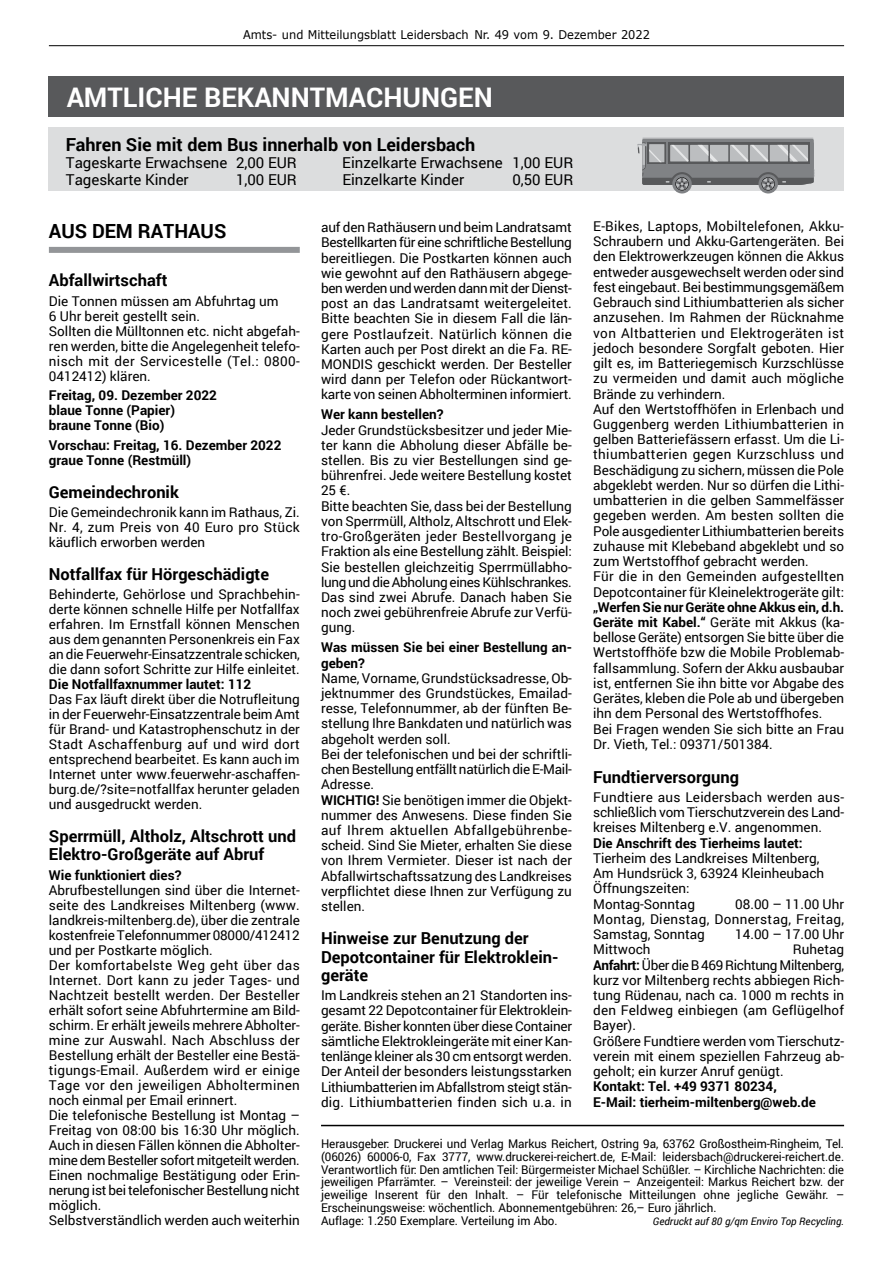
<style>
.page{position:relative;width:893px;height:1263px;background:#fff}
.page>*{position:absolute;margin:0;border:0;box-sizing:border-box;transform-origin:0 0}
.t1{font:700 27px "Roboto";color:#fff}
.t2{font:700 19.5px "Roboto";color:#000}
.t3{font:700 18px "Roboto";color:#000}
.t4{font:700 16.5px/18.1px "Roboto";color:#000}
.t5{font:15px "Roboto";color:#000}
.t6{font:13.5px/15.3px "Roboto";color:#000}
.t7{font:700 13.5px/15px "Roboto";color:#000}
.t8{font:12px/12.8px "Roboto";color:#000}
.t9{font:12px "Verdana";color:#000;scale:.95 1}
.t10{font:italic 10.5px "Roboto";color:#000}
.s1{font-weight:700}
</style>
<div class="page">
<hr style="left:49px;top:45px;width:795px;height:1px;background:#000">
<div style="left:49px;top:128px;width:795px;height:63px;background:#dcddde"></div>
<svg style="left:672px;top:174px;width:20px;height:19px"></svg>
<svg style="left:758px;top:174px;width:20px;height:19px"></svg>
<svg style="left:637px;top:137px;width:177px;height:53px;background:#939597"></svg>
<div style="left:49px;top:77px;width:795px;height:40px;background:#58595b"></div>
<div style="left:49px;top:247px;width:251px;height:6px;background:#939598"></div>
<hr style="left:321px;top:1125px;width:523px;height:1px;background:#000">
<p class="t9" style="left:243px;top:27px;width:430px">Amts- und Mitteilungsblatt Leidersbach Nr. 49 vom 9. Dezember 2022</p>
<h1 class="t1" style="left:67px;top:78px;width:428px">AMTLICH E BEKANNTMACH UNGEN</h1>
<h3 class="t3" style="left:66px;top:132px;width:411px">Fahren Sie mit dem Bus innerhalb von Leidersbach</h3>
<p class="t5" style="left:66px;top:152px;width:232px">Tageskarte Erwachsene 2,00 EUR</p>
<p class="t5" style="left:342px;top:152px;width:232px">Einzelkarte Erwachsene 1,00 EUR</p>
<p class="t5" style="left:66px;top:169px;width:124px">Tageskarte Kinder</p>
<p class="t5" style="left:236px;top:169px;width:62px">1,00 EUR</p>
<p class="t5" style="left:342px;top:169px;width:123px">Einzelkarte Kinder</p>
<p class="t5" style="left:512px;top:169px;width:62px">0,50 EUR</p>
<h2 class="t2" style="left:49px;top:218px;width:57px">Aus dem</h2>
<h2 class="t2" style="left:138px;top:218px;width:13px">Rat</h2>
<h2 class="t2" style="left:174px;top:218px;width:28px">haus</h2>
<p class="t4" style="left:49px;top:271px;width:120px">Abfallwirtschaft</p>
<p class="t6" style="left:49px;top:293px;width:252px">Die Tonnen müssen am Abfuhrtag um<br>6 Uhr bereit gestellt sein.<br>Sollten die Mülltonnen etc. nicht abgefah&shy;ren werden, bitte die Angelegenheit telefo&shy;nisch mit der Servicestelle (Tel.: 0800- 0412412) klären.</p>
<p class="t7" style="left:49px;top:387px;width:170px">Freitag, 09. Dezember 2022 blaue Tonne (Papier) braune Tonne (Bio)</p>
<p class="t7" style="left:49px;top:437px;width:234px">Vorschau: Freitag, 16. Dezember 2022 graue Tonne (Restmüll)</p>
<p class="t4" style="left:49px;top:482px;width:132px">Gemeindechronik</p>
<p class="t6" style="left:49px;top:504px;width:252px;text-align:justify">Die Gemeindechronik kann im Rathaus, Zi.<br>Nr. 4, zum Preis von 40 Euro pro Stück käuflich erworben werden</p>
<p class="t4" style="left:49px;top:564px;width:222px">Notfallfax für Hörgeschädigte</p>
<p class="t6" style="left:49px;top:586px;width:252px;text-align:justify">Behinderte, Gehörlose und Sprachbehin&shy;derte können schnelle Hilfe per Notfallfax erfahren. Im Ernstfall können Menschen aus dem genannten Personenkreis ein Fax an die Feuerwehr-Einsatzzentrale schicken, die dann sofort Schritte zur Hilfe einleitet.</p>
<p class="t7" style="left:49px;top:676px;width:204px">Die Notfallfaxnummer lautet: 112</p>
<p class="t6" style="left:49px;top:691px;width:252px;text-align:justify">Das Fax läuft direkt über die Notrufleitung in der Feuerwehr-Einsatzzentrale beim Amt für Brand- und Katastrophenschutz in der Stadt Aschaffenburg auf und wird dort entsprechend bearbeitet. Es kann auch im Internet unter www.feuerwehr-aschaffen&shy;burg.de/?site=notfallfax herunter geladen und ausgedruckt werden.</p>
<p class="t4" style="left:49px;top:827px;width:249px">Sperrmüll, Altholz, Altschrott und<br>Elektro-Großgeräte auf Abruf</p>
<p class="t7" style="left:49px;top:867px;width:134px">Wie funktioniert dies?</p>
<p class="t6" style="left:49px;top:882px;width:252px">Abrufbestellungen sind über die Internet&shy;seite des Landkreises Miltenberg (www. landkreis-miltenberg.de), über die zentrale kostenfreie Telefonnummer 08000/412412 und per Postkarte möglich.<br>Der komfortabelste Weg geht über das Internet. Dort kann zu jeder Tages- und Nachtzeit bestellt werden. Der Besteller erhält sofort seine Abfuhrtermine am Bild&shy;schirm. Er erhält jeweils mehrere Abholter&shy;mine zur Auswahl. Nach Abschluss der Bestellung erhält der Besteller eine Bestä&shy;tigungs-Email. Außerdem wird er einige Tage vor den jeweiligen Abholterminen noch einmal per Email erinnert.<br>Die telefonische Bestellung ist Montag – Freitag von 08:00 bis 16:30 Uhr möglich.<br>Auch in diesen Fällen können die Abholter&shy;mine dem Besteller sofort mitgeteilt werden.<br>Einen nochmalige Bestätigung oder Erin&shy;nerung ist bei telefonischer Bestellung nicht möglich.<br>Selbstverständlich werden auch weiterhin</p>
<p class="t6" style="left:321px;top:219px;width:252px;text-align:justify">auf den Rathäusern und beim Landratsamt Bestellkarten für eine schriftliche Bestellung bereitliegen. Die Postkarten können auch wie gewohnt auf den Rathäusern abgege&shy;ben werden und werden dann mit der Dienst&shy;post an das Landratsamt weitergeleitet.<br>Bitte beachten Sie in diesem Fall die län&shy;gere Postlaufzeit. Natürlich können die Karten auch per Post direkt an die Fa. RE-MONDIS geschickt werden. Der Besteller wird dann per Telefon oder Rückantwort&shy;karte von seinen Abholterminen informiert.</p>
<p class="t7" style="left:321px;top:407px;width:124px">Wer kann bestellen?</p>
<p class="t6" style="left:321px;top:422px;width:252px">Jeder Grundstücksbesitzer und jeder Mie&shy;ter kann die Abholung dieser Abfälle be&shy;stellen. Bis zu vier Bestellungen sind ge&shy;bührenfrei. Jede weitere Bestellung kostet 25 €.<br>Bitte beachten Sie, dass bei der Bestellung von Sperrmüll, Altholz, Altschrott und Elek&shy;tro-Großgeräten jeder Bestellvorgang je Fraktion als eine Bestellung zählt. Beispiel:<br>Sie bestellen gleichzeitig Sperrmüllabho&shy;lung und die Abholung eines Kühlschrankes.<br>Das sind zwei Abrufe. Danach haben Sie noch zwei gebührenfreie Abrufe zur Verfü&shy;gung.</p>
<p class="t7" style="left:321px;top:639px;width:252px">Was müssen Sie bei einer Bestellung an&shy;geben?</p>
<p class="t6" style="left:321px;top:670px;width:252px">Name, Vorname, Grundstücksadresse, Ob&shy;jektnummer des Grundstückes, Emailad&shy;resse, Telefonnummer, ab der fünften Be&shy;stellung Ihre Bankdaten und natürlich was abgeholt werden soll.<br>Bei der telefonischen und bei der schriftli&shy;chen Bestellung entfällt natürlich die E-Mail-Adresse.<br><span class="s1">WICHTIG!</span> Sie benötigen immer die Objekt&shy;nummer des Anwesens. Diese finden Sie auf Ihrem aktuellen Abfallgebührenbe&shy;scheid. Sind Sie Mieter, erhalten Sie diese von Ihrem Vermieter. Dieser ist nach der Abfallwirtschaftssatzung des Landkreises verpflichtet diese Ihnen zur Verfügung zu stellen.</p>
<p class="t4" style="left:321px;top:929px;width:239px">Hinweise zur Benutzung der<br>Depotcontainer für Elektroklein&shy;geräte</p>
<p class="t6" style="left:321px;top:987px;width:252px;text-align:justify">Im Landkreis stehen an 21 Standorten ins&shy;gesamt 22 Depotcontainer für Elektroklein&shy;geräte. Bisher konnten über diese Container sämtliche Elektrokleingeräte mit einer Kan&shy;tenlänge kleiner als 30 cm entsorgt werden.<br>Der Anteil der besonders leistungsstarken Lithiumbatterien im Abfallstrom steigt stän&shy;dig. Lithiumbatterien finden sich u.a. in</p>
<p class="t6" style="left:593px;top:218px;width:252px">E-Bikes, Laptops, Mobiltelefonen, Akku-Schraubern und Akku-Gartengeräten. Bei den Elektrowerkzeugen können die Akkus entweder ausgewechselt werden oder sind fest eingebaut. Bei bestimmungsgemäßem Gebrauch sind Lithiumbatterien als sicher anzusehen. Im Rahmen der Rücknahme von Altbatterien und Elektrogeräten ist jedoch besondere Sorgfalt geboten. Hier gilt es, im Batteriegemisch Kurzschlüsse zu vermeiden und damit auch mögliche Brände zu verhindern.<br>Auf den Wertstoffhöfen in Erlenbach und Guggenberg werden Lithiumbatterien in gelben Batteriefässern erfasst. Um die Li&shy;thiumbatterien gegen Kurzschluss und Beschädigung zu sichern, müssen die Pole abgeklebt werden. Nur so dürfen die Lithi&shy;umbatterien in die gelben Sammelfässer gegeben werden. Am besten sollten die Pole ausgedienter Lithiumbatterien bereits zuhause mit Klebeband abgeklebt und so zum Wertstoffhof gebracht werden.<br>Für die in den Gemeinden aufgestellten Depotcontainer für Kleinelektrogeräte gilt:</p>
<p class="t6" style="left:593px;top:599px;width:252px"><span class="s1">„Werfen Sie nur Geräte ohne Akkus ein, d.h.<br>Geräte mit Kabel.“</span> Geräte mit Akkus (ka&shy;bellose Geräte) entsorgen Sie bitte über die Wertstoffhöfe bzw die Mobile Problemab&shy;fallsammlung. Sofern der Akku ausbaubar ist, entfernen Sie ihn bitte vor Abgabe des Gerätes, kleben die Pole ab und übergeben ihn dem Personal des Wertstoffhofes.<br>Bei Fragen wenden Sie sich bitte an Frau Dr. Vieth, Tel.: 09371/501384.</p>
<p class="t4" style="left:593px;top:767px;width:147px">Fundtierversorgung</p>
<p class="t6" style="left:593px;top:789px;width:252px;text-align:justify">Fundtiere aus Leidersbach werden aus&shy;schließlich vom Tierschutzverein des Land&shy;kreises Miltenberg e.V. angenommen.</p>
<p class="t7" style="left:593px;top:835px;width:211px">Die Anschrift des Tierheims lautet:</p>
<p class="t6" style="left:593px;top:850px;width:233px">Tierheim des Landkreises Miltenberg,<br>Am Hundsrück 3, 63924 Kleinheubach<br>Öffnungszeiten:<br>Montag-Sonntag</p>
<p class="t6" style="left:593px;top:896px;width:252px;text-align:justify;text-indent:142px">08.00 – 11.00 Uhr Montag, Dienstag, Donnerstag, Freitag, Samstag, Sonntag</p>
<p class="t6" style="left:735px;top:926px;width:110px">14.00 – 17.00 Uhr</p>
<p class="t6" style="left:593px;top:941px;width:252px;text-indent:200px">Ruhetag <span class="s1">Anfahrt:</span> Über die B 469 Richtung Miltenberg, kurz vor Miltenberg rechts abbiegen Rich&shy;tung Rüdenau, nach ca. 1000 m rechts in den Feldweg einbiegen (am Geflügelhof Bayer).<br>Größere Fundtiere werden vom Tierschutz&shy;verein mit einem speziellen Fahrzeug ab&shy;geholt; ein kurzer Anruf genügt.</p>
<p class="t7" style="left:593px;top:1078px;width:224px">Kontakt: Tel. +49 9371 80234,<br>E-Mail: tierheim-miltenberg@web.de</p>
<p class="t6" style="left:593px;top:941px;width:59px">Mittwoch</p>
<p class="t8" style="left:321px;top:1137px;width:525px">Herausgeber: Druckerei und Verlag Markus Reichert, Ostring 9a, 63762 Großostheim-Ringheim, Tel. (06026) 60006-0, Fax 3777, www.druckerei-reichert.de, E-Mail: leidersbach@druckerei-reichert.de.<br>Verantwortlich für: Den amtlichen Teil: Bürgermeister Michael Schüßler. – Kirchliche Nachrichten: die jeweiligen Pfarrämter. – Vereinsteil: der jeweilige Verein – Anzeigenteil: Markus Reichert bzw. der jeweilige Inserent für den Inhalt. – Für telefonische Mitteilungen ohne jegliche Gewähr. – Erscheinungsweise: wöchentlich. Abonnementgebühren: 26,– Euro jährlich.<br>Auflage: 1.250 Exemplare. Verteilung im Abo.</p>
<p class="t10" style="left:653px;top:1213px;width:193px">Gedruckt auf 80 g/qm Enviro Top Recycling.</p>
</div>
